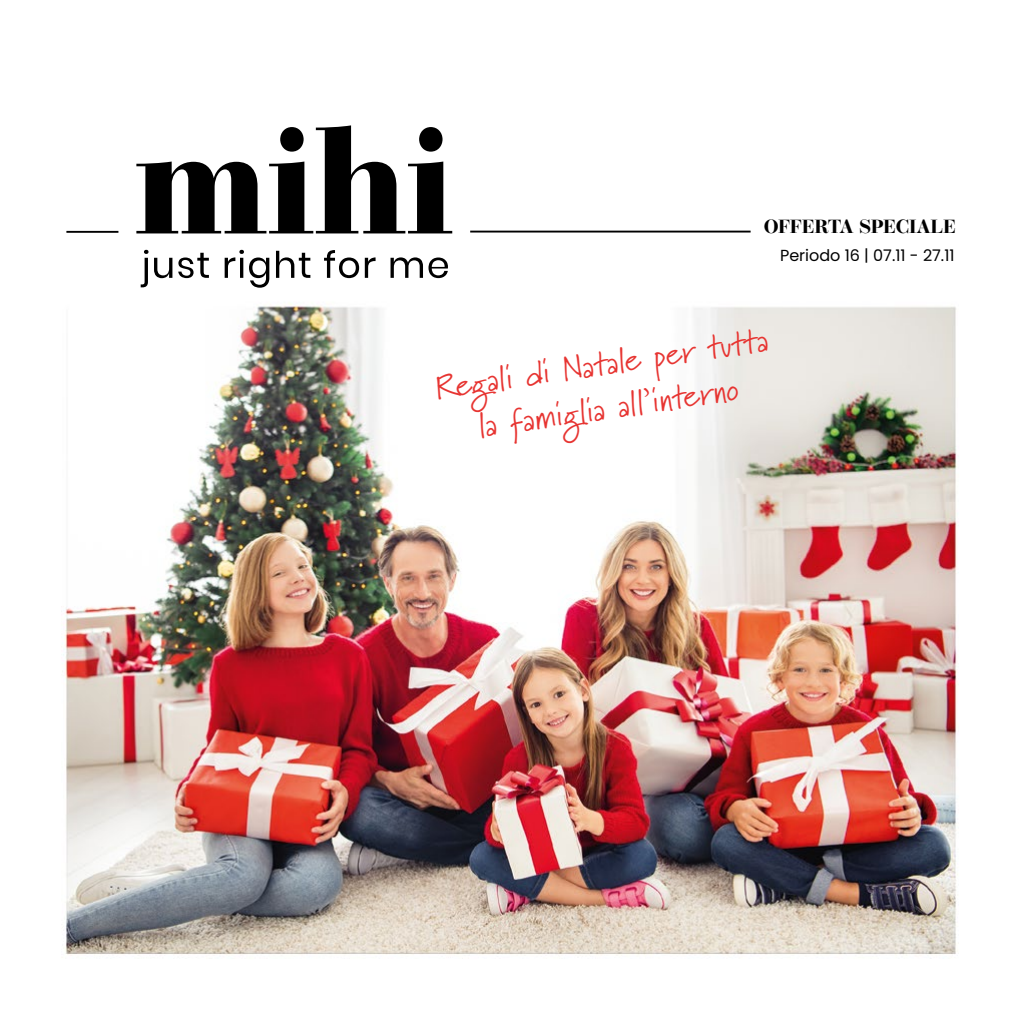
<style>
.page{position:relative;width:1021px;height:1021px;background:#fff}
.page>*{position:absolute;margin:0;border:0;box-sizing:border-box;transform-origin:0 0}
.t1{font:33.6px/44px "Marydale";color:#e73431;text-align:center}
.t2{font:700 19px "Operetta 12";letter-spacing:-.01em;color:#000}
.t3{font:16px "Poppins";color:#000}
</style>
<div class="page">
<img style="left:62px;top:230px;width:897px;height:729px">
<hr style="left:66px;top:231px;width:52px;height:2px;background:#000">
<hr style="left:470px;top:231px;width:280px;height:1px;background:#000">
<svg style="left:136px;top:125px;width:316px;height:108px"></svg>
<svg style="left:141px;top:250px;width:7px;height:37px"></svg>
<svg style="left:154px;top:258px;width:18px;height:20px"></svg>
<svg style="left:178px;top:253px;width:31px;height:25px"></svg>
<svg style="left:225px;top:250px;width:44px;height:38px"></svg>
<svg style="left:276px;top:251px;width:34px;height:27px"></svg>
<svg style="left:324px;top:250px;width:35px;height:28px"></svg>
<svg style="left:365px;top:257px;width:10px;height:21px"></svg>
<svg style="left:390px;top:257px;width:58px;height:21px"></svg>
<p class="t2" style="left:763px;top:215px;width:194px">OFFERTA SPECIALE</p>
<p class="t3" style="left:780px;top:246px;width:176px">Periodo 16 | 07.11 - 27.11</p>
<p class="t1" style="left:432px;top:365px;width:337px;rotate:-8deg">Regali di Natale per tutta la famiglia all’interno</p>
</div>
